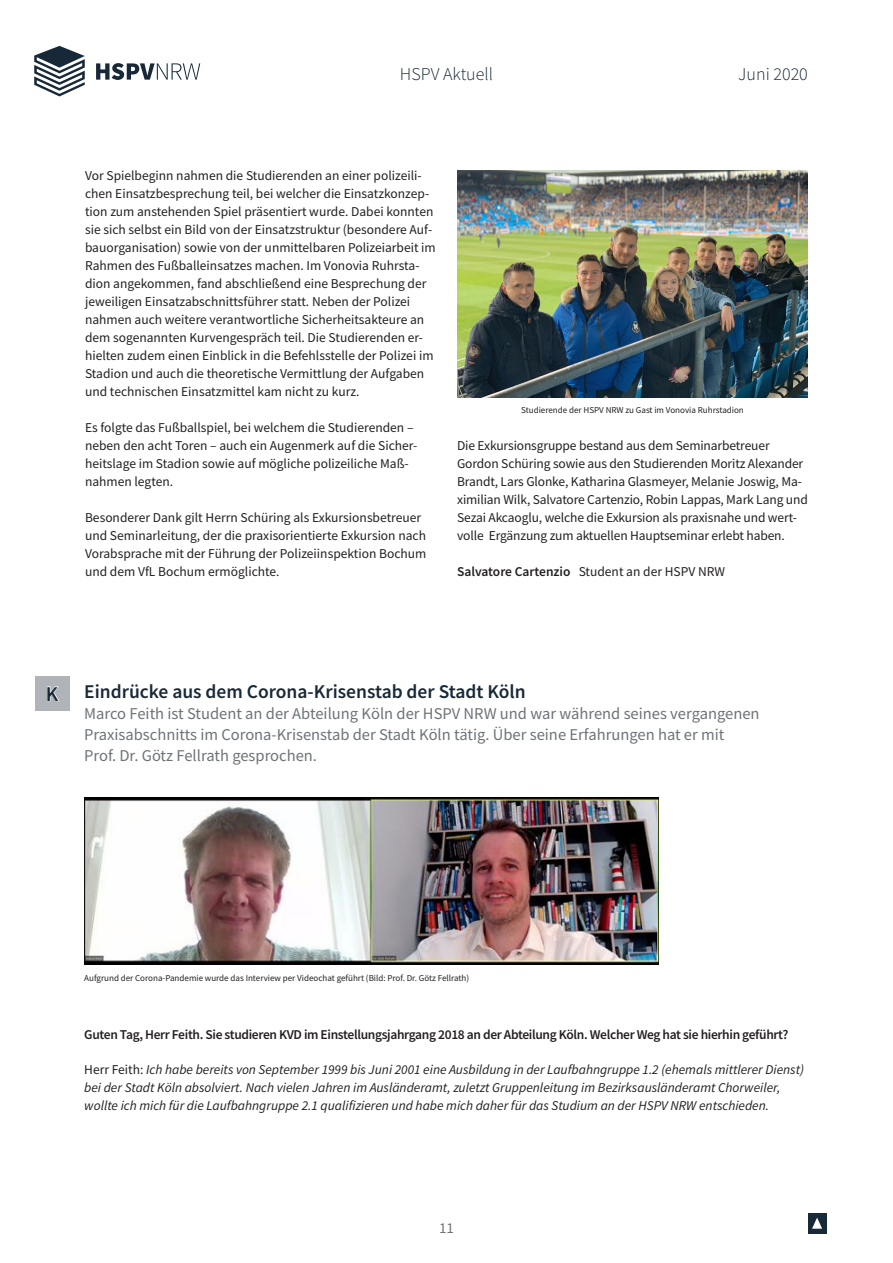
<style>
.page{position:relative;width:893px;height:1263px;background:#fff}
.page>*{position:absolute;margin:0;border:0;box-sizing:border-box;transform-origin:0 0}
.t1{font:600 21px "HSPV";color:#182937}
.t2{font:600 19.5px "HSPV";color:#182937}
.t3{font:300 18px "HSPV";color:#182937}
.t4{font:16.5px/21px "HSPV";color:#6d7379}
.t5{font:15px "HSPV";color:#6d7379}
.t6{font:13.5px/18px "HSPV";color:#231f20}
.t7{font:italic 13.5px/17.7px "HSPV";color:#231f20}
.t8{font:600 13.5px "HSPV";letter-spacing:-.025em;color:#231f20}
.t9{font:9px "HSPV";color:#231f20}
.s1{font-weight:600}
.s2{font-style:normal}
</style>
<div class="page">
<div style="left:808px;top:1213px;width:18px;height:20px;background:#182937"></div>
<svg style="left:812px;top:1217px;width:10px;height:12px"></svg>
<svg style="left:96px;top:63px;width:104px;height:17px"></svg>
<svg style="left:34px;top:46px;width:51px;height:50px"></svg>
<img style="left:457px;top:170px;width:351px;height:228px">
<div style="left:35px;top:676px;width:35px;height:35px;background:#b0b4b9"></div>
<svg style="left:47px;top:686px;width:12px;height:15px"></svg>
<img style="left:84px;top:798px;width:574px;height:167px">
<h3 class="t3" style="left:400px;top:63px;width:95px">HSPV Aktuell</h3>
<h3 class="t3" style="left:738px;top:63px;width:71px">Juni 2020</h3>
<p class="t6" style="left:85px;top:167px;width:352px">Vor Spielbeginn nahmen die Studierenden an einer polizeili&shy;chen Einsatzbesprechung teil, bei welcher die Einsatzkonzep&shy;tion zum anstehenden Spiel präsentiert wurde. Dabei konnten sie sich selbst ein Bild von der Einsatzstruktur (besondere Auf&shy;bauorganisation) sowie von der unmittelbaren Polizeiarbeit im Rahmen des Fußballeinsatzes machen. Im Vonovia Ruhrsta&shy;dion angekommen, fand abschließend eine Besprechung der jeweiligen Einsatzabschnittsführer statt. Neben der Polizei nahmen auch weitere verantwortliche Sicherheitsakteure an dem sogenannten Kurvengespräch teil. Die Studierenden er&shy;hielten zudem einen Einblick in die Befehlsstelle der Polizei im Stadion und auch die theoretische Vermittlung der Aufgaben und technischen Einsatzmittel kam nicht zu kurz.</p>
<p class="t6" style="left:85px;top:419px;width:334px">Es folgte das Fußballspiel, bei welchem die Studierenden – neben den acht Toren – auch ein Augenmerk auf die Sicher&shy;heitslage im Stadion sowie auf mögliche polizeiliche Maß&shy;nahmen legten.</p>
<p class="t6" style="left:85px;top:509px;width:343px">Besonderer Dank gilt Herrn Schüring als Exkursionsbetreuer und Seminarleitung, der die praxisorientierte Exkursion nach Vorabsprache mit der Führung der Polizeiinspektion Bochum und dem VfL Bochum ermöglichte.</p>
<p class="t9" style="left:521px;top:404px;width:224px">Studierende der HSPV NRW zu Gast im Vonovia Ruhrstadion</p>
<p class="t6" style="left:457px;top:437px;width:352px">Die Exkursionsgruppe bestand aus dem Seminarbetreuer Gordon Schüring sowie aus den Studierenden Moritz Alexander Brandt, Lars Glonke, Katharina Glasmeyer, Melanie Joswig, Ma&shy;ximilian Wilk, Salvatore Cartenzio, Robin Lappas, Mark Lang und Sezai Akcaoglu, welche die Exkursion als praxisnahe und wert&shy;volle Ergänzung zum aktuellen Hauptseminar erlebt haben.</p>
<p class="t6" style="left:457px;top:563px;width:269px"><span class="s1">Salvatore Cartenzio</span> Student an der HSPV NRW</p>
<h1 class="t1" style="left:46px;top:680px;width:14px">K</h1>
<h2 class="t2" style="left:84px;top:679px;width:443px">Eindrücke aus dem Corona-Krisenstab der Stadt Köln</h2>
<p class="t4" style="left:84px;top:703px;width:677px">Marco Feith ist Student an der Abteilung Köln der HSPV NRW und war während seines vergangenen<br>Praxisabschnitts im Corona-Krisenstab der Stadt Köln tätig. Über seine Erfahrungen hat er mit<br>Prof. Dr. Götz Fellrath gesprochen.</p>
<p class="t9" style="left:84px;top:972px;width:386px">Aufgrund der Corona-Pandemie wurde das Interview per Videochat geführt (Bild: Prof. Dr. Götz Fellrath)</p>
<p class="t8" style="left:84px;top:1026px;width:706px">Guten Tag, Herr Feith. Sie studieren KVD im Einstellungsjahrgang 2018 an der Abteilung Köln. Welcher Weg hat sie hierhin geführt?</p>
<p class="t7" style="left:84px;top:1061px;width:721px"><span class="s2">Herr Feith:</span> Ich habe bereits von September 1999 bis Juni 2001 eine Ausbildung in der Laufbahngruppe 1.2 (ehemals mittlerer Dienst) bei der Stadt Köln absolviert. Nach vielen Jahren im Ausländeramt, zuletzt Gruppenleitung im Bezirksausländeramt Chorweiler, wollte ich mich für die Laufbahngruppe 2.1 qualifizieren und habe mich daher für das Studium an der HSPV NRW entschieden.</p>
<p class="t5" style="left:439px;top:1218px;width:16px">11</p>
</div>
